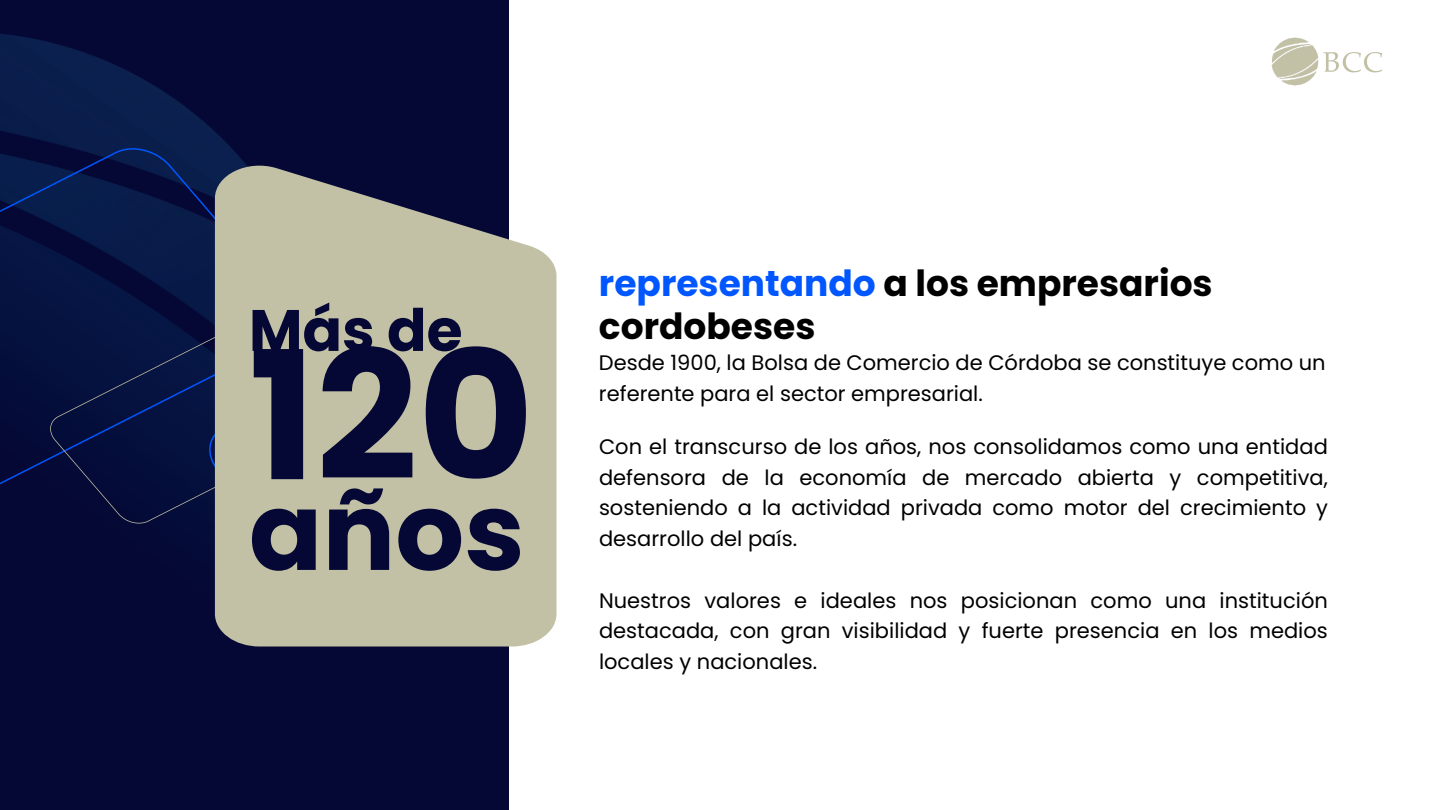
<style>
.page{position:relative;width:1440px;height:810px;background:#fff}
.page>*{position:absolute;margin:0;border:0;box-sizing:border-box;transform-origin:0 0}
.t1{font:700 178.3px "Poppins";color:#050834}
.t2{font:700 108.2px "Poppins";color:#050834}
.t3{font:700 58.3px "Poppins";color:#050834}
.t4{font:700 36px/42.8px "Poppins";color:#000}
.t5{font:21px/30.8px "Poppins";color:#000;text-align:justify}
.s1{color:#0057ff}
</style>
<div class="page">
<div style="left:0;top:0;width:508px;height:810px;background:#050834"></div>
<img style="left:0;top:34px;width:231px;height:451px">
<svg style="left:0;top:148px;width:246px;height:336px;fill:#061644"></svg>
<svg style="left:50px;top:284px;width:165px;height:240px;fill:#05113e"></svg>
<svg style="left:215px;top:165px;width:341px;height:482px;background:#b8b6a0"></svg>
<svg style="left:1323px;top:52px;width:59px;height:21px"></svg>
<img style="left:1271px;top:37px;width:48px;height:49px">
<p class="t3" style="left:249px;top:290px;width:215px">Más de</p>
<p class="t1" style="left:249px;top:292px;width:287px">120</p>
<p class="t2" style="left:249px;top:456px;width:277px">años</p>
<p class="t4" style="left:599px;top:262px;width:615px"><span class="s1">representando</span> a los empresarios cordobeses</p>
<h1 class="t5" style="left:599px;top:347px;width:728px">Desde 1900, la Bolsa de Comercio de Córdoba se constituye como un referente para el sector empresarial.</h1>
<p class="t5" style="left:599px;top:431px;width:730px">Con el transcurso de los años, nos consolidamos como una entidad defensora de la economía de mercado abierta y competitiva, sosteniendo a la actividad privada como motor del crecimiento y desarrollo del país.</p>
<p class="t5" style="left:599px;top:585px;width:730px">Nuestros valores e ideales nos posicionan como una institución destacada, con gran visibilidad y fuerte presencia en los medios locales y nacionales.</p>
</div>
